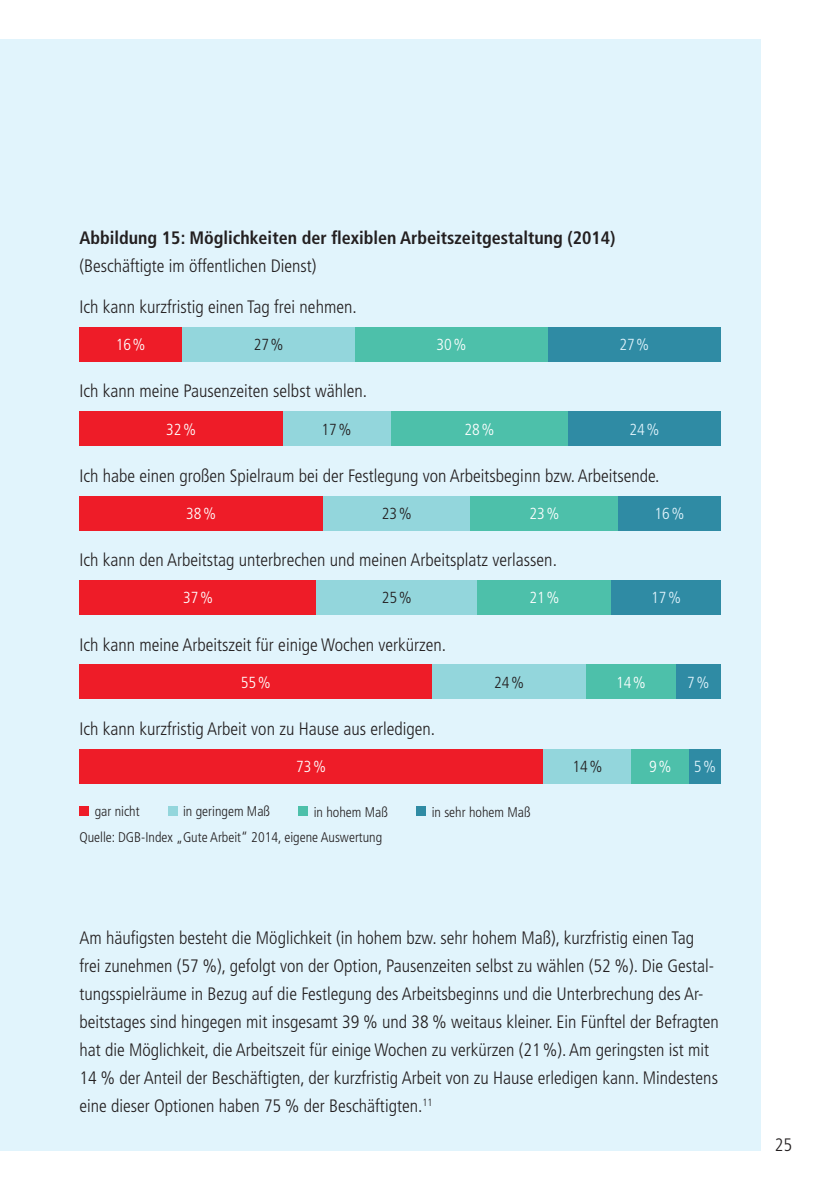
<style>
.page{position:relative;width:840px;height:1191px;background:#fff}
.page>*{position:absolute;margin:0;border:0;box-sizing:border-box;transform-origin:0 0}
.t1{font:300 condensed 18px/28px "Frutiger";color:#231f20}
.t2{font:700 condensed 18px "Frutiger";color:#231f20}
.t3{font:300 condensed 16px "Frutiger";color:#fff}
.t4{font:300 condensed 16px "Frutiger";color:#231f20}
.t5{font:300 condensed 16px "Frutiger";color:#e1f4fc}
.t6{font:300 condensed 14px/24.6px "Frutiger";color:#231f20}
</style>
<div class="page">
<div style="left:0;top:40px;width:760px;height:1110px;background:#e1f4fc"></div>
<div style="left:79px;top:327px;width:103px;height:34px;background:#ee1c28"></div>
<div style="left:182px;top:327px;width:173px;height:34px;background:#93d6dc"></div>
<div style="left:355px;top:327px;width:192px;height:34px;background:#4dc0aa"></div>
<div style="left:547px;top:327px;width:173px;height:34px;background:#2f8ba4"></div>
<div style="left:79px;top:411px;width:203px;height:34px;background:#ee1c28"></div>
<div style="left:282px;top:411px;width:108px;height:34px;background:#93d6dc"></div>
<div style="left:390px;top:411px;width:178px;height:34px;background:#4dc0aa"></div>
<div style="left:568px;top:411px;width:152px;height:34px;background:#2f8ba4"></div>
<div style="left:79px;top:496px;width:244px;height:34px;background:#ee1c28"></div>
<div style="left:79px;top:580px;width:237px;height:34px;background:#ee1c28"></div>
<div style="left:323px;top:496px;width:147px;height:34px;background:#93d6dc"></div>
<div style="left:316px;top:580px;width:161px;height:34px;background:#93d6dc"></div>
<div style="left:470px;top:496px;width:148px;height:34px;background:#4dc0aa"></div>
<div style="left:477px;top:580px;width:134px;height:34px;background:#4dc0aa"></div>
<div style="left:618px;top:496px;width:102px;height:34px;background:#2f8ba4"></div>
<div style="left:611px;top:580px;width:109px;height:34px;background:#2f8ba4"></div>
<div style="left:79px;top:665px;width:353px;height:34px;background:#ee1c28"></div>
<div style="left:432px;top:665px;width:153px;height:34px;background:#93d6dc"></div>
<div style="left:585px;top:665px;width:90px;height:34px;background:#4dc0aa"></div>
<div style="left:675px;top:665px;width:45px;height:34px;background:#2f8ba4"></div>
<div style="left:79px;top:749px;width:463px;height:34px;background:#ee1c28"></div>
<div style="left:542px;top:749px;width:89px;height:34px;background:#93d6dc"></div>
<div style="left:631px;top:749px;width:57px;height:34px;background:#4dc0aa"></div>
<div style="left:688px;top:749px;width:32px;height:34px;background:#2f8ba4"></div>
<div style="left:79px;top:806px;width:10px;height:9px;background:#ee1c28"></div>
<div style="left:298px;top:806px;width:9px;height:10px;background:#4dc0aa"></div>
<div style="left:168px;top:806px;width:9px;height:9px;background:#93d6dc"></div>
<div style="left:416px;top:806px;width:10px;height:9px;background:#2f8ba4"></div>
<p class="t2" style="left:79px;top:227px;width:537px">Abbildung 15: Möglichkeiten der flexiblen Arbeitszeitgestaltung (2014)</p>
<p class="t1" style="left:79px;top:251px;width:238px">(Beschäftigte im öffentlichen Dienst)</p>
<p class="t1" style="left:79px;top:293px;width:278px">Ich kann kurzfristig einen Tag frei nehmen.</p>
<p class="t3" style="left:116px;top:336px;width:32px">16%</p>
<p class="t4" style="left:253px;top:336px;width:32px">27%</p>
<p class="t3" style="left:436px;top:336px;width:31px">30%</p>
<p class="t5" style="left:619px;top:336px;width:31px">27%</p>
<p class="t1" style="left:79px;top:377px;width:289px">Ich kann meine Pausenzeiten selbst wählen.</p>
<p class="t3" style="left:166px;top:420px;width:31px">32%</p>
<p class="t4" style="left:321px;top:420px;width:31px">17%</p>
<p class="t3" style="left:464px;top:420px;width:31px">28%</p>
<p class="t5" style="left:629px;top:420px;width:31px">24%</p>
<p class="t1" style="left:79px;top:462px;width:581px">Ich habe einen großen Spielraum bei der Festlegung von Arbeitsbeginn bzw. Arbeitsende.</p>
<p class="t3" style="left:186px;top:504px;width:31px">38%</p>
<p class="t4" style="left:381px;top:504px;width:31px">23%</p>
<p class="t3" style="left:529px;top:504px;width:31px">23%</p>
<p class="t5" style="left:654px;top:504px;width:31px">16%</p>
<p class="t1" style="left:79px;top:546px;width:478px">Ich kann den Arbeitstag unterbrechen und meinen Arbeitsplatz verlassen.</p>
<p class="t3" style="left:183px;top:589px;width:32px">37%</p>
<p class="t4" style="left:381px;top:589px;width:31px">25%</p>
<p class="t3" style="left:529px;top:589px;width:31px">21%</p>
<p class="t5" style="left:651px;top:589px;width:31px">17%</p>
<p class="t1" style="left:79px;top:630px;width:368px">Ich kann meine Arbeitszeit für einige Wochen verkürzen.</p>
<p class="t3" style="left:241px;top:673px;width:31px">55%</p>
<p class="t4" style="left:494px;top:673px;width:31px">24%</p>
<p class="t3" style="left:615px;top:673px;width:31px">14%</p>
<p class="t5" style="left:686px;top:673px;width:24px">7%</p>
<p class="t1" style="left:79px;top:715px;width:357px">Ich kann kurzfristig Arbeit von zu Hause aus erledigen.</p>
<p class="t3" style="left:296px;top:757px;width:31px">73%</p>
<p class="t4" style="left:572px;top:757px;width:31px">14%</p>
<p class="t3" style="left:649px;top:757px;width:24px">9%</p>
<p class="t5" style="left:693px;top:757px;width:24px">5%</p>
<p class="t6" style="left:183px;top:799px;width:88px">in geringem Maß</p>
<p class="t6" style="left:431px;top:800px;width:100px">in sehr hohem Maß</p>
<p class="t6" style="left:95px;top:799px;width:46px">gar nicht</p>
<p class="t6" style="left:79px;top:800px;width:310px;text-indent:234px">in hohem Maß<br>Quelle: DGB-Index „Gute Arbeit“ 2014, eigene Auswertung</p>
<p class="t1" style="left:79px;top:923px;width:640px">Am häufigsten besteht die Möglichkeit (in hohem bzw. sehr hohem Maß), kurzfristig einen Tag frei zunehmen (57 %), gefolgt von der Option, Pausenzeiten selbst zu wählen (52 %). Die Gestal&shy;tungsspielräume in Bezug auf die Festlegung des Arbeitsbeginns und die Unterbrechung des Ar&shy;beitstages sind hingegen mit insgesamt 39 % und 38 % weitaus kleiner. Ein Fünftel der Befragten hat die Möglichkeit, die Arbeitszeit für einige Wochen zu verkürzen (21%). Am geringsten ist mit 14 % der Anteil der Beschäftigten, der kurzfristig Arbeit von zu Hause erledigen kann. Mindestens eine dieser Optionen haben 75 % der Beschäftigten.<sup>11</sup></p>
<p class="t1" style="left:774px;top:1130px;width:19px">25</p>
</div>
